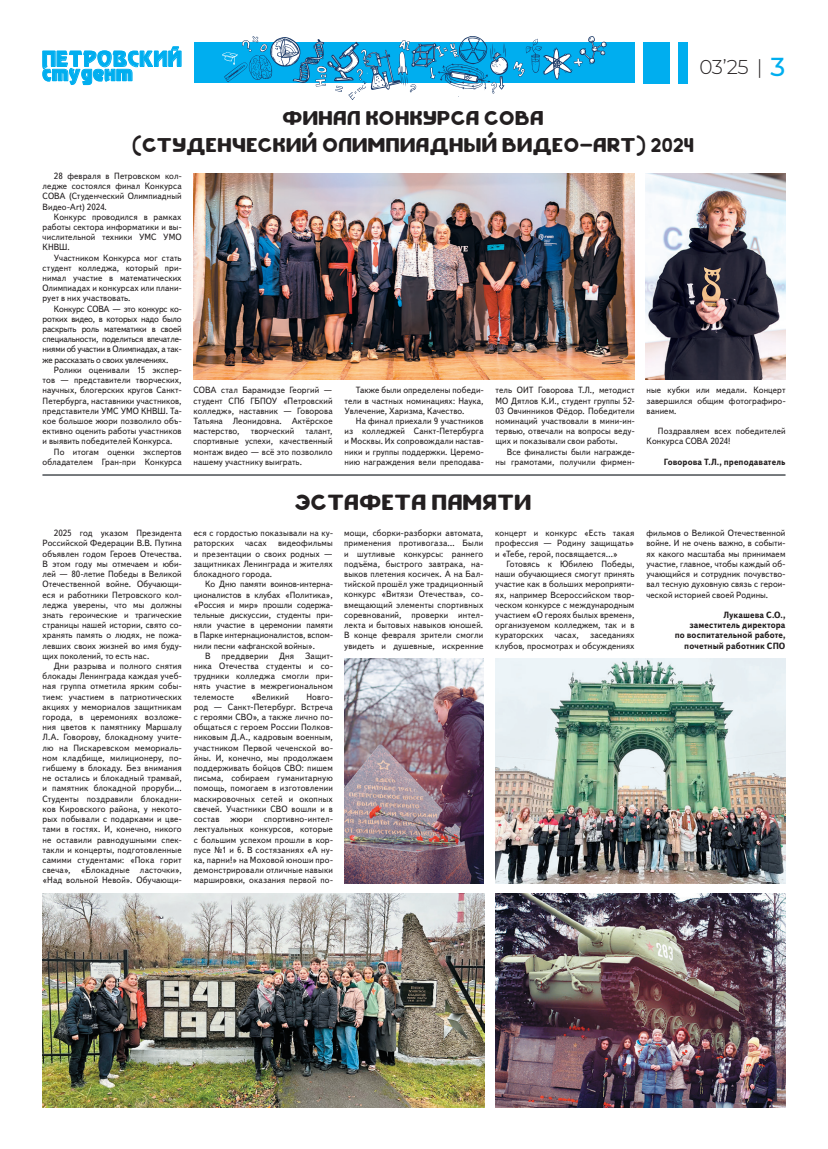
<style>
.page{position:relative;width:828px;height:1149px;background:#fff}
.page>*{position:absolute;margin:0;border:0;box-sizing:border-box;transform-origin:0 0}
.t1{font:23.9px "Mode C";letter-spacing:.025em;color:#00aeef}
.t2{font:22px "shirota";letter-spacing:-.01em;color:#231f20}
.t3{font:20px/27px "shirota";letter-spacing:-.01em;color:#231f20;text-align:center}
.t4{font:300 20px "Montserrat";color:#231f20}
.t5{font:9px/10.2px "Text Book C";letter-spacing:.01em;color:#231f20;text-align:justify;scale:.96 1}
.t6{font:700 9px/10.2px "Text Book C";letter-spacing:.01em;color:#231f20;text-align:right;scale:.96 1}
.s1{font-weight:500;font-size:26px;color:#00aeef}
</style>
<div class="page">
<div style="left:678px;top:43px;width:9px;height:41px;background:#00aeef"></div>
<div style="left:194px;top:43px;width:440px;height:40px;background:#00aeef"></div>
<svg style="left:42px;top:46px;width:139px;height:39px"></svg>
<div style="left:643px;top:43px;width:26px;height:41px;background:#00aeef"></div>
<svg style="left:222px;top:36px;width:384px;height:64px"></svg>
<img style="left:193px;top:173px;width:441px;height:206px">
<img style="left:646px;top:173px;width:139px;height:206px">
<img style="left:344px;top:658px;width:140px;height:225px">
<img style="left:495px;top:893px;width:290px;height:214px">
<img style="left:495px;top:658px;width:290px;height:225px">
<img style="left:43px;top:893px;width:441px;height:214px">
<hr style="left:43px;top:474px;width:742px;height:1px;background:#4d5156">
<hr style="left:43px;top:475px;width:742px;height:1px;background:#4d5156">
<h1 class="t1" style="left:43px;top:47px;width:141px">ПЕТРОВСКИЙ</h1>
<h1 class="t1" style="left:43px;top:61px;width:92px">студент</h1>
<h3 class="t4" style="left:699px;top:53px;width:88px">03’25 | <span class="s1">3</span></h3>
<h3 class="t3" style="left:133px;top:104px;width:564px">ФИНАЛ КОНКУРСА СОВА<br>(СТУДЕНЧЕСКИЙ ОЛИМПИАДНЫЙ ВИДЕО-ART) 2024</h3>
<p class="t5" style="left:43px;top:171px;width:146px;text-indent:11px">28 февраля в Петровском кол&shy;ледже состоялся финал Конкурса СОВА (Студенческий Олимпиадный Видео-Art) 2024.</p>
<p class="t5" style="left:43px;top:212px;width:146px;text-indent:11px">Конкурс проводился в рамках работы сектора информатики и вы&shy;числительной техники УМС УМО КНВШ.</p>
<p class="t5" style="left:43px;top:252px;width:146px;text-indent:11px">Участником Конкурса мог стать студент колледжа, который при&shy;нимал участие в математических Олимпиадах и конкурсах или плани&shy;рует в них участвовать.</p>
<p class="t5" style="left:43px;top:303px;width:146px;text-indent:11px">Конкурс СОВА — это конкурс ко&shy;ротких видео, в которых надо было раскрыть роль математики в своей специальности, поделиться впечатле&shy;ниями об участии в Олимпиадах, а так&shy;же рассказать о своих увлечениях.</p>
<p class="t5" style="left:43px;top:365px;width:146px;text-indent:11px">Ролики оценивали 15 экспер&shy;тов — представители творческих, научных, блогерских кругов Санкт-Петербурга, наставники участников, представители УМС УМО КНВШ. Та&shy;кое большое жюри позволило объ&shy;ективно оценить работы участников и выявить победителей Конкурса.</p>
<p class="t5" style="left:43px;top:446px;width:146px;text-align:right">По итогам оценки экспертов обладателем Гран-при Конкурса</p>
<p class="t5" style="left:43px;top:528px;width:146px;text-indent:11px">2025 год указом Президента Российской Федерации В.В. Путина объявлен годом Героев Отечества.<br>В этом году мы отмечаем и юби&shy;лей — 80-летие Победы в Великой Отечественной войне. Обучающи&shy;еся и работники Петровского кол&shy;леджа уверены, что мы должны знать героические и трагические страницы нашей истории, свято со&shy;хранять память о людях, не пожа&shy;левших своих жизней во имя буду&shy;щих поколений, то есть нас.</p>
<p class="t5" style="left:43px;top:660px;width:146px;text-indent:11px">Дни разрыва и полного снятия блокады Ленинграда каждая учеб&shy;ная группа отметила ярким собы&shy;тием: участием в патриотических акциях у мемориалов защитникам города, в церемониях возложе&shy;ния цветов к памятнику Маршалу Л.А. Говорову, блокадному учите&shy;лю на Пискаревском мемориаль&shy;ном кладбище, милиционеру, по&shy;гибшему в блокаду. Без внимания не остались и блокадный трамвай, и памятник блокадной проруби… Студенты поздравили блокадни&shy;ков Кировского района, у некото&shy;рых побывали с подарками и цве&shy;тами в гостях. И, конечно, никого не оставили равнодушными спек&shy;такли и концерты, подготовленные самими студентами: «Пока горит свеча», «Блокадные ласточки», «Над вольной Невой». Обучающи-</p>
<p class="t5" style="left:194px;top:385px;width:146px">СОВА стал Барамидзе Георгий — студент СПб ГБПОУ «Петровский колледж», наставник — Говорова Татьяна Леонидовна. Актёрское мастерство,</p>
<p class="t5" style="left:251px;top:426px;width:47px">творческий</p>
<p class="t5" style="left:194px;top:426px;width:146px;text-indent:112px">талант, спортивные успехи, качественный монтаж видео — всё это позволило нашему участнику выиграть.</p>
<p class="t5" style="left:344px;top:385px;width:146px;text-indent:11px">Также были определены победи&shy;тели в частных номинациях: Наука, Увлечение, Харизма, Качество.</p>
<p class="t5" style="left:344px;top:416px;width:146px;text-indent:11px">На финал приехали 9 участников из колледжей Санкт-Петербурга и Москвы. Их сопровождали настав&shy;ники и группы поддержки. Церемо&shy;нию награждения вели преподава-</p>
<p class="t5" style="left:495px;top:385px;width:146px">тель ОИТ Говорова Т.Л., методист МО Дятлов К.И., студент группы 52- 03 Овчинников Фёдор. Победители номинаций участвовали в мини-ин&shy;тервью, отвечали на вопросы веду&shy;щих и показывали свои работы.</p>
<p class="t5" style="left:495px;top:446px;width:146px;text-align:right">Все финалисты были награжде&shy;ны грамотами, получили фирмен-</p>
<h2 class="t2" style="left:295px;top:487px;width:239px">ЭСТАФЕТА ПАМЯТИ</h2>
<p class="t5" style="left:194px;top:528px;width:146px">еся с гордостью показывали на ку&shy;раторских часах видеофильмы и презентации о своих родных — защитниках Ленинграда и жителях блокадного города.</p>
<p class="t5" style="left:194px;top:579px;width:146px;text-indent:11px">Ко Дню памяти воинов-интерна&shy;ционалистов в клубах «Политика», «Россия и мир» прошли содержа&shy;тельные дискуссии, студенты при&shy;няли участие в церемонии памяти в Парке интернационалистов, вспом&shy;нили песни «афганской войны».</p>
<p class="t5" style="left:194px;top:650px;width:146px;text-indent:11px">В преддверии Дня Защит&shy;ника Отечества студенты и со&shy;трудники колледжа смогли при&shy;нять участие в межрегиональном телемосте</p>
<p class="t5" style="left:194px;top:691px;width:146px;text-indent:113px">Новго&shy;род — Санкт-Петербург. Встреча с героями СВО», а также лично по&shy;общаться с героем России Полков&shy;никовым Д.А., кадровым военным, участником Первой чеченской во&shy;йны. И, конечно, мы продолжаем поддерживать бойцов СВО: пишем письма, собираем гуманитарную помощь, помогаем в изготовлении маскировочных сетей и окопных свечей. Участники СВО вошли и в состав жюри спортивно-интел&shy;лектуальных конкурсов, которые с большим успехом прошли в кор&shy;пусе №1 и 6. В состязаниях «А ну&shy;ка, парни!» на Моховой юноши про&shy;демонстрировали отличные навыки маршировки, оказания первой по-</p>
<p class="t5" style="left:251px;top:691px;width:41px">«Великий</p>
<p class="t5" style="left:344px;top:528px;width:146px">мощи, сборки-разборки автомата, применения противогаза… Были и шутливые конкурсы: раннего подъёма, быстрого завтрака, на&shy;выков плетения косичек. А на Бал&shy;тийской прошёл уже традиционный конкурс «Витязи Отечества», со&shy;вмещающий элементы спортивных соревнований, проверки интел&shy;лекта и бытовых навыков юношей.<br>В конце февраля зрители смогли увидеть и душевные, искренние</p>
<p class="t5" style="left:495px;top:528px;width:146px">концерт и конкурс «Есть такая профессия — Родину защищать» и «Тебе, герой, посвящается…»</p>
<p class="t5" style="left:495px;top:558px;width:146px;text-indent:11px">Готовясь к Юбилею Победы, наши обучающиеся смогут принять участие как в больших мероприяти&shy;ях, например Всероссийском твор&shy;ческом конкурсе с международным участием «О героях былых времен», организуемом колледжем, так и в кураторских</p>
<p class="t5" style="left:495px;top:630px;width:146px;text-align:right">заседаниях<br>клубов, просмотрах и обсуждениях</p>
<p class="t5" style="left:555px;top:630px;width:26px">часах,</p>
<p class="t5" style="left:646px;top:385px;width:146px">ные кубки или медали. Концерт завершился общим фотографиро&shy;ванием.</p>
<p class="t5" style="left:646px;top:426px;width:146px;text-indent:11px">Поздравляем всех победителей<br>Конкурса СОВА 2024!</p>
<p class="t6" style="left:664px;top:456px;width:128px">Говорова Т.Л., преподаватель</p>
<p class="t5" style="left:646px;top:528px;width:146px">фильмов о Великой Отечественной войне. И не очень важно, в событи&shy;ях какого масштаба мы принимаем участие, главное, чтобы каждый об&shy;учающийся и сотрудник почувство&shy;вал тесную духовную связь с герои&shy;ческой историей своей Родины.</p>
<p class="t6" style="left:675px;top:609px;width:117px">Лукашева С.О., заместитель директора<br>по воспитательной работе, почетный работник СПО</p>
</div>
